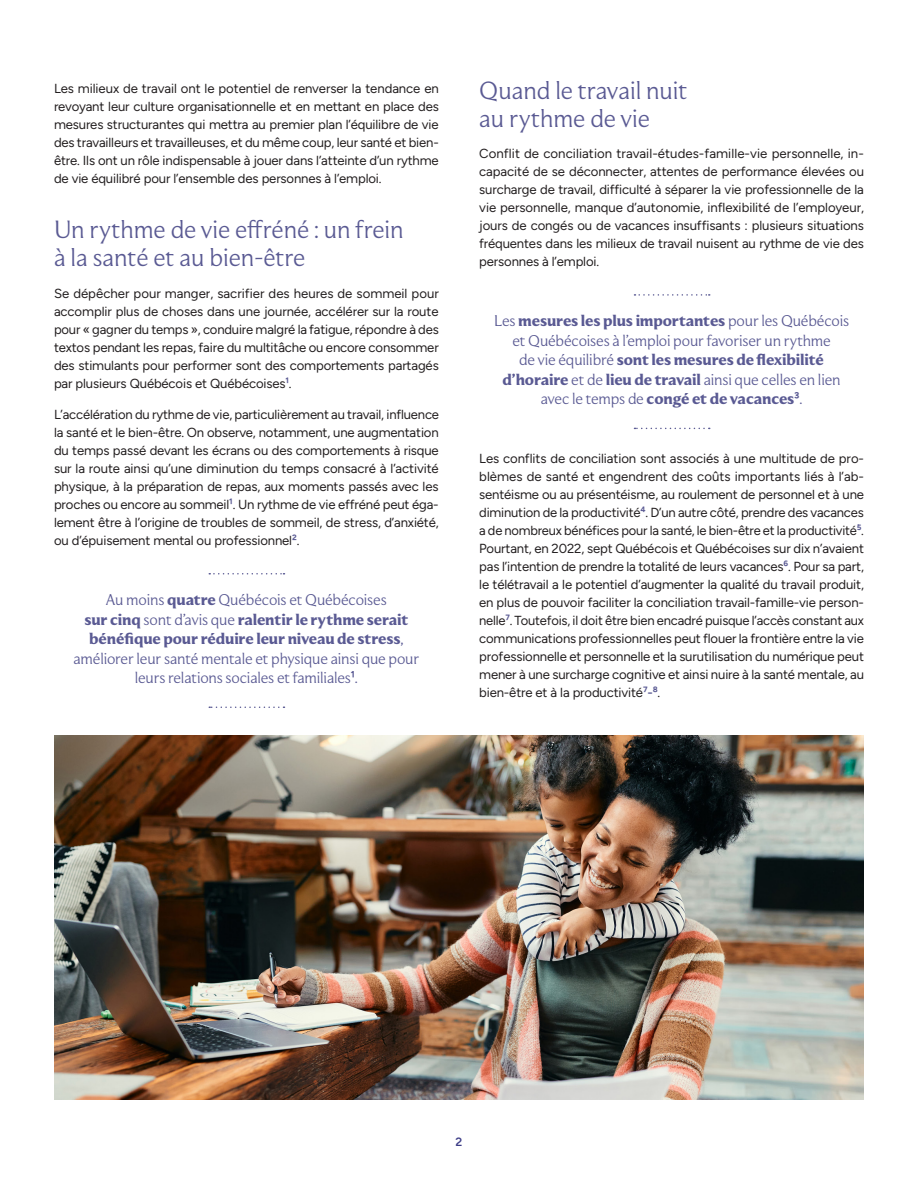
<style>
.page{position:relative;width:918px;height:1188px;background:#fff}
.page>*{position:absolute;margin:0;border:0;box-sizing:border-box;transform-origin:0 0}
.ST{font:300 24px/27.9px "Moulin";color:#5a5a93}
.Exergue{font:300 15px/19.5px "Moulin";letter-spacing:-.01em;color:#5a5a93;text-align:center}
.TXT{font:13.2px/18px "Figtree";letter-spacing:-.01em;color:#231f20;text-align:justify}
.t1{font:600 12px "Figtree";color:#3d3d87}
.s1{font-weight:600;color:#5a5a93}
.s2{font-weight:700}
.s3{font-family:"Figtree";font-weight:600}
</style>
<div class="page">
<svg style="left:209px;top:707px;width:76px;height:1px"></svg>
<svg style="left:209px;top:573px;width:76px;height:2px"></svg>
<svg style="left:634px;top:428px;width:76px;height:1px"></svg>
<svg style="left:634px;top:294px;width:76px;height:2px"></svg>
<img style="left:54px;top:735px;width:810px;height:364px">
<p class="TXT" style="left:54px;top:80px;width:386px">Les milieux de travail ont le potentiel de renverser la tendance en revoyant leur culture organisationnelle et en mettant en place des mesures structurantes qui mettra au premier plan l’équilibre de vie des travailleurs et travailleuses, et du même coup, leur santé et bien&shy;être. Ils ont un rôle indispensable à jouer dans l’atteinte d’un rythme de vie équilibré pour l’ensemble des personnes à l’emploi.</p>
<p class="ST" style="left:54px;top:215px;width:351px">Un rythme de vie effréné : un frein à la santé et au bien-être</p>
<p class="TXT" style="left:54px;top:284px;width:386px">Se dépêcher pour manger, sacrifier des heures de sommeil pour accomplir plus de choses dans une journée, accélérer sur la route pour « gagner du temps », conduire malgré la fatigue, répondre à des textos pendant les repas, faire du multitâche ou encore consommer des stimulants pour performer sont des comportements partagés par plusieurs Québécois et Québécoises<span class="s1">1</span>.</p>
<p class="TXT" style="left:54px;top:406px;width:387px">L’accélération du rythme de vie, particulièrement au travail, influence la santé et le bien-être. On observe, notamment, une augmentation du temps passé devant les écrans ou des comportements à risque sur la route ainsi qu’une diminution du temps consacré à l’activité physique, à la préparation de repas, aux moments passés avec les proches ou encore au sommeil<span class="s1">1</span>. Un rythme de vie effréné peut éga&shy;lement être à l’origine de troubles de sommeil, de stress, d’anxiété, ou d’épuisement mental ou professionnel<span class="s1">2</span>.</p>
<p class="Exergue" style="left:73px;top:590px;width:347px">Au moins <span class="s2">quatre</span> Québécois et Québécoises<br><span class="s2">sur cinq</span> sont d’avis que <span class="s2">ralentir le rythme serait bénéfique pour réduire leur niveau de stress</span>, améliorer leur santé mentale et physique ainsi que pour leurs relations sociales et familiales<span class="s3">1</span>.</p>
<p class="ST" style="left:479px;top:76px;width:210px">Quand le travail nuit au rythme de vie</p>
<p class="TXT" style="left:479px;top:145px;width:386px">Conflit de conciliation travail-études-famille-vie personnelle, in&shy;capacité de se déconnecter, attentes de performance élevées ou surcharge de travail, difficulté à séparer la vie professionnelle de la vie personnelle, manque d’autonomie, inflexibilité de l’employeur, jours de congés ou de vacances insuffisants : plusieurs situations fréquentes dans les milieux de travail nuisent au rythme de vie des personnes à l’emploi.</p>
<p class="Exergue" style="left:494px;top:311px;width:357px">Les <span class="s2">mesures les plus importantes</span> pour les Québécois et Québécoises à l’emploi pour favoriser un rythme<br>de vie équilibré <span class="s2">sont les mesures de flexibilité d’horaire</span> et de <span class="s2">lieu de travail</span> ainsi que celles en lien avec le temps de <span class="s2">congé et de vacances</span><span class="s3">3</span>.</p>
<p class="TXT" style="left:479px;top:449px;width:386px">Les conflits de conciliation sont associés à une multitude de pro&shy;blèmes de santé et engendrent des coûts importants liés à l’ab&shy;sentéisme ou au présentéisme, au roulement de personnel et à une diminution de la productivité<span class="s1">4</span>. D’un autre côté, prendre des vacances a de nombreux bénéfices pour la santé, le bien-être et la productivité<span class="s1">5</span>.<br>Pourtant, en 2022, sept Québécois et Québécoises sur dix n’avaient pas l’intention de prendre la totalité de leurs vacances<span class="s1">6</span>. Pour sa part, le télétravail a le potentiel d’augmenter la qualité du travail produit, en plus de pouvoir faciliter la conciliation travail-famille-vie person&shy;nelle<span class="s1">7</span>. Toutefois, il doit être bien encadré puisque l’accès constant aux communications professionnelles peut flouer la frontière entre la vie professionnelle et personnelle et la surutilisation du numérique peut mener à une surcharge cognitive et ainsi nuire à la santé mentale, au bien-être et à la productivité<span class="s1">7-8</span>.</p>
<p class="t1" style="left:456px;top:1135px;width:8px">2</p>
</div>
